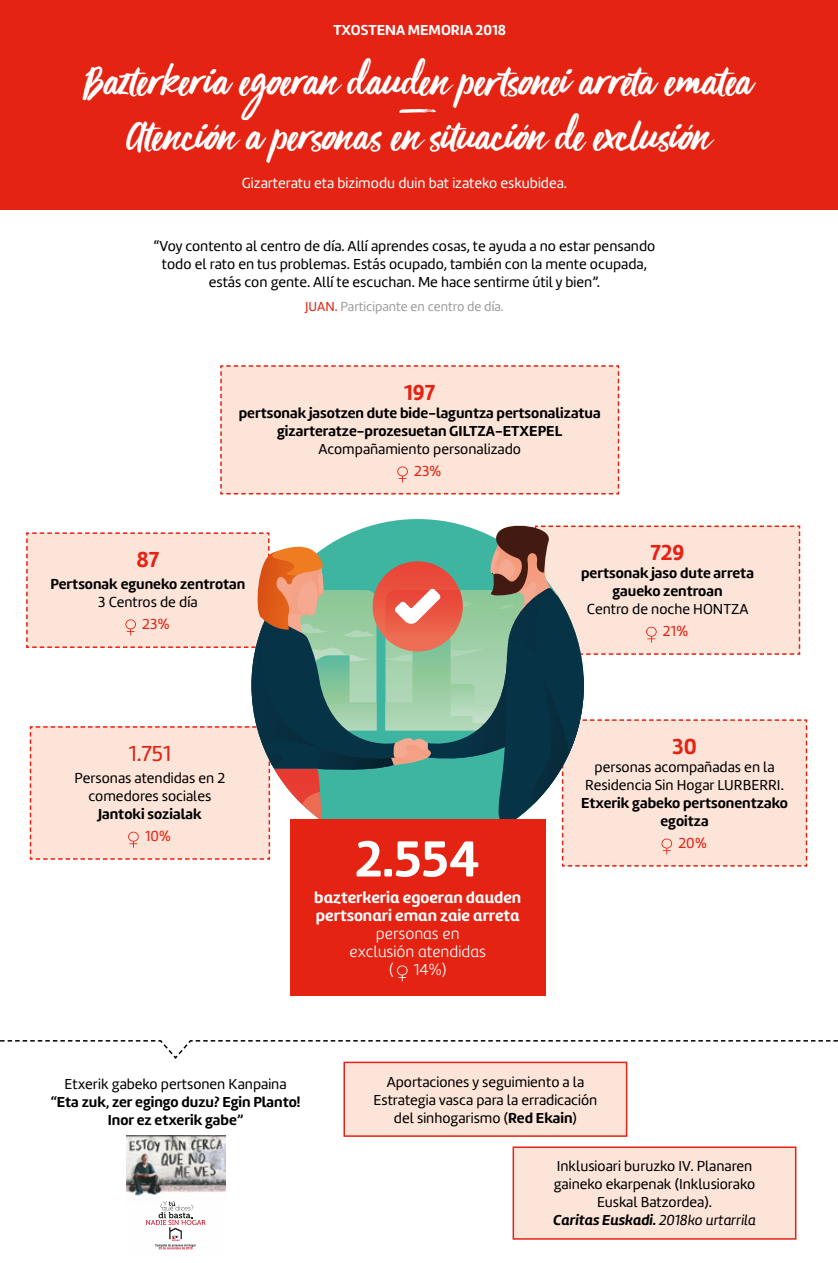
<style>
.page{position:relative;width:838px;height:1263px;background:#fff}
.page>*{position:absolute;margin:0;border:0;box-sizing:border-box;transform-origin:0 0}
.t1{font:700 52.5px "Amelia Rounded UP";color:#fff}
.t2{font:46.5px/55.8px "Viva Beautiful Pro B";color:#fff;text-align:center}
.t3{font:700 22.5px "Amelia Rounded";color:#e42313}
.t4{font:22.5px "Amelia Rounded Regular";color:#e42313}
.t5{font:700 16.5px/18px "Amelia Rounded UP";color:#fff}
.t6{font:16.5px/18px "Amelia Rounded UP Light";color:#fff;text-align:center}
.t7{font:15px/18px "Amelia Rounded Regular";color:#000;text-align:center}
.t8{font:700 15px/18px "Amelia Rounded";color:#000;text-align:center}
.t9{font:15px "Amelia Rounded Regular";color:#fff}
.t10{font:italic 700 15px "Amelia Rounded";color:#000}
.t11{font:700 15px "Amelia Rounded";color:#fff}
.t12{font:15px "Amelia Rounded Regular";color:#e42313}
.t13{font:13.5px "Amelia Rounded Regular";color:#9d9d9c}
.s1{color:#e42313}
.s2{font-family:"Amelia Rounded";font-weight:700}
.s3{font-weight:400}
</style>
<div class="page">
<div style="left:0;top:0;width:838px;height:209px;background:#e42313"></div>
<svg style="left:26px;top:520px;width:782px;height:347px"></svg>
<img style="left:126px;top:1135px;width:99px;height:115px">
<svg style="left:146px;top:1201px;width:59px;height:48px"></svg>
<div style="left:290px;top:819px;width:255px;height:176px;background:#e42313"></div>
<svg style="left:397px;top:965px;width:10px;height:16px"></svg>
<div style="left:220px;top:365px;width:400px;height:130px;background:#fde4d8"></div>
<div style="left:344px;top:1062px;width:282px;height:74px;background:#fde4d8"></div>
<div style="left:343px;top:1062px;width:284px;height:75px;border:2px solid #e42313"></div>
<div style="left:513px;top:1147px;width:282px;height:92px;background:#fde4d8"></div>
<div style="left:512px;top:1146px;width:284px;height:94px;border:2px solid #e42313"></div>
<svg style="left:0;top:1040px;width:838px;height:19px"></svg>
<p class="t11" style="left:333px;top:20px;width:174px">TXOSTENA MEMORIA 2018</p>
<h2 class="t2" style="left:85px;top:49px;width:669px">Bazterkeria egoeran dauden pertsonei arreta ematea<br>Atención a personas en situación de exclusión</h2>
<p class="t9" style="left:242px;top:174px;width:327px">Gizarteratu eta bizimodu duin bat izateko eskubidea.</p>
<p class="t7" style="left:154px;top:237px;width:503px">“Voy contento al centro de día. Allí aprendes cosas, te ayuda a no estar pensando todo el rato en tus problemas. Estás ocupado, también con la mente ocupada, estás con gente. Allí te escuchan. Me hace sentirme útil y bien”.</p>
<p class="t13" style="left:305px;top:298px;width:200px"><span class="s1">JUAN.</span> Participante en centro de día.</p>
<h3 class="t3" style="left:404px;top:378px;width:33px">197</h3>
<p class="t8" style="left:239px;top:404px;width:363px">pertsonak jasotzen dute bide-laguntza pertsonalizatua gizarteratze-prozesuetan GILTZA-ETXEPEL</p>
<p class="t7" style="left:318px;top:440px;width:204px">Acompañamiento personalizado</p>
<p class="t12" style="left:414px;top:461px;width:30px">23%</p>
<h3 class="t3" style="left:136px;top:545px;width:24px">87</h3>
<p class="t8" style="left:50px;top:575px;width:196px">Pertsonak eguneko zentrotan</p>
<p class="t7" style="left:98px;top:593px;width:101px">3 Centros de día</p>
<p class="t12" style="left:142px;top:615px;width:30px">23%</p>
<h3 class="t3" style="left:650px;top:538px;width:36px">729</h3>
<p class="t8" style="left:581px;top:564px;width:174px">pertsonak jaso dute arreta gaueko zentroan</p>
<p class="t7" style="left:587px;top:600px;width:163px">Centro de noche HONTZA</p>
<p class="t12" style="left:663px;top:622px;width:28px">21%</p>
<h3 class="t4" style="left:129px;top:739px;width:44px">1.751</h3>
<p class="t7" style="left:75px;top:769px;width:152px">Personas atendidas en 2 comedores sociales</p>
<p class="t8" style="left:98px;top:805px;width:105px">Jantoki sozialak</p>
<p class="t12" style="left:145px;top:827px;width:28px">10%</p>
<h1 class="t1" style="left:355px;top:825px;width:127px">2.554</h1>
<p class="t5" style="left:314px;top:888px;width:208px">bazterkeria egoeran dauden pertsonari eman zaie arreta</p>
<p class="t6" style="left:349px;top:924px;width:138px">personas en exclusión atendidas ( 14%)</p>
<h3 class="t3" style="left:672px;top:732px;width:26px">30</h3>
<p class="t7" style="left:585px;top:758px;width:200px">personas acompañadas en la<br>Residencia Sin Hogar LURBERRI.</p>
<p class="t8" style="left:581px;top:794px;width:208px">Etxerik gabeko pertsonentzako egoitza</p>
<p class="t12" style="left:678px;top:834px;width:31px">20%</p>
<p class="t7" style="left:65px;top:1075px;width:223px">Etxerik gabeko pertsonen Kanpaina</p>
<p class="t8" style="left:51px;top:1092px;width:251px">“Eta zuk, zer egingo duzu? Egin Planto!<br>Inor ez etxerik gabe”</p>
<p class="t7" style="left:373px;top:1072px;width:225px">Aportaciones y seguimiento a la<br>Estrategia vasca para la erradicación del sinhogarismo (<span class="s2">Red Ekain</span>)</p>
<p class="t7" style="left:554px;top:1157px;width:203px">Inklusioari buruzko IV. Planaren gaineko ekarpenak (Inklusiorako<br>Euskal Batzordea).</p>
<p class="t10" style="left:553px;top:1211px;width:204px">Caritas Euskadi. <span class="s3">2018ko urtarrila</span></p>
</div>
